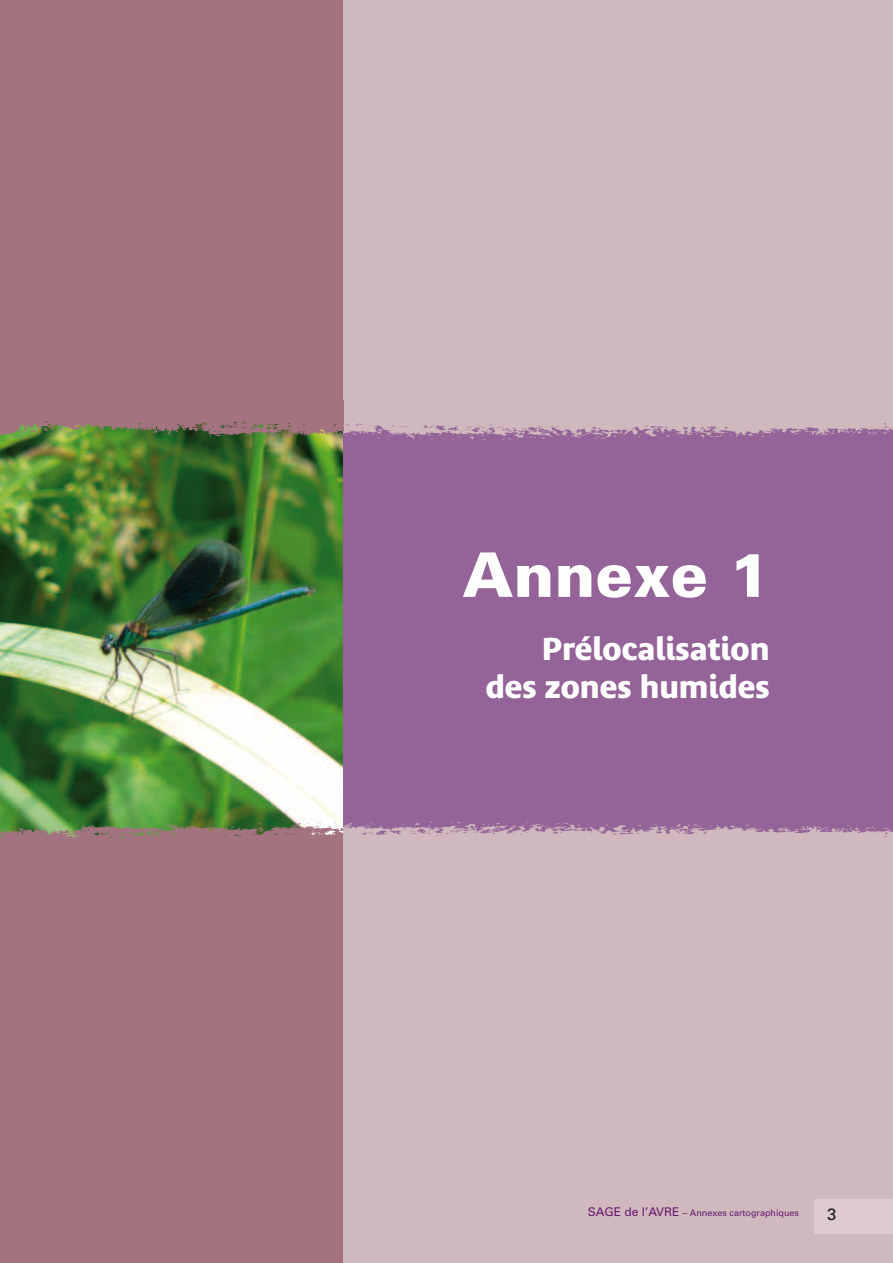
<style>
.page{position:relative;width:893px;height:1263px;background:#fff}
.page>*{position:absolute;margin:0;border:0;box-sizing:border-box;transform-origin:0 0}
.t1{font:900 61.5px "Univers";color:#fff}
.t2{font:700 31.5px/37.8px "Bienvenue";color:#fff;text-align:right}
.t3{font:16.5px "Univers";color:#1a171c}
.t4{font:9px "Univers";color:#67176e}
.s1{font-size:12px}
</style>
<div class="page">
<img style="left:0;top:440px;width:343px;height:381px">
<div style="left:343px;top:418px;width:550px;height:428px;background:#946398"></div>
<img style="left:0;top:821px;width:893px;height:41px">
<img style="left:0;top:399px;width:893px;height:41px">
<div style="left:0;top:0;width:343px;height:415px;background:#a47380"></div>
<div style="left:0;top:862px;width:893px;height:401px;background:#a47380"></div>
<div style="left:343px;top:862px;width:550px;height:401px;background:#d0b9be"></div>
<div style="left:343px;top:0;width:550px;height:399px;background:#d0b9be"></div>
<div style="left:815px;top:1199px;width:78px;height:35px;background:#dccace"></div>
<h1 class="t1" style="left:462px;top:537px;width:309px">Annexe 1</h1>
<h2 class="t2" style="left:486px;top:630px;width:285px">Prélocalisation des zones humides</h2>
<p class="t4" style="left:588px;top:1208px;width:213px"><span class="s1">SAGE de l’AVRE</span> – Annexes cartographiques</p>
<h3 class="t3" style="left:827px;top:1205px;width:11px">3</h3>
</div>
